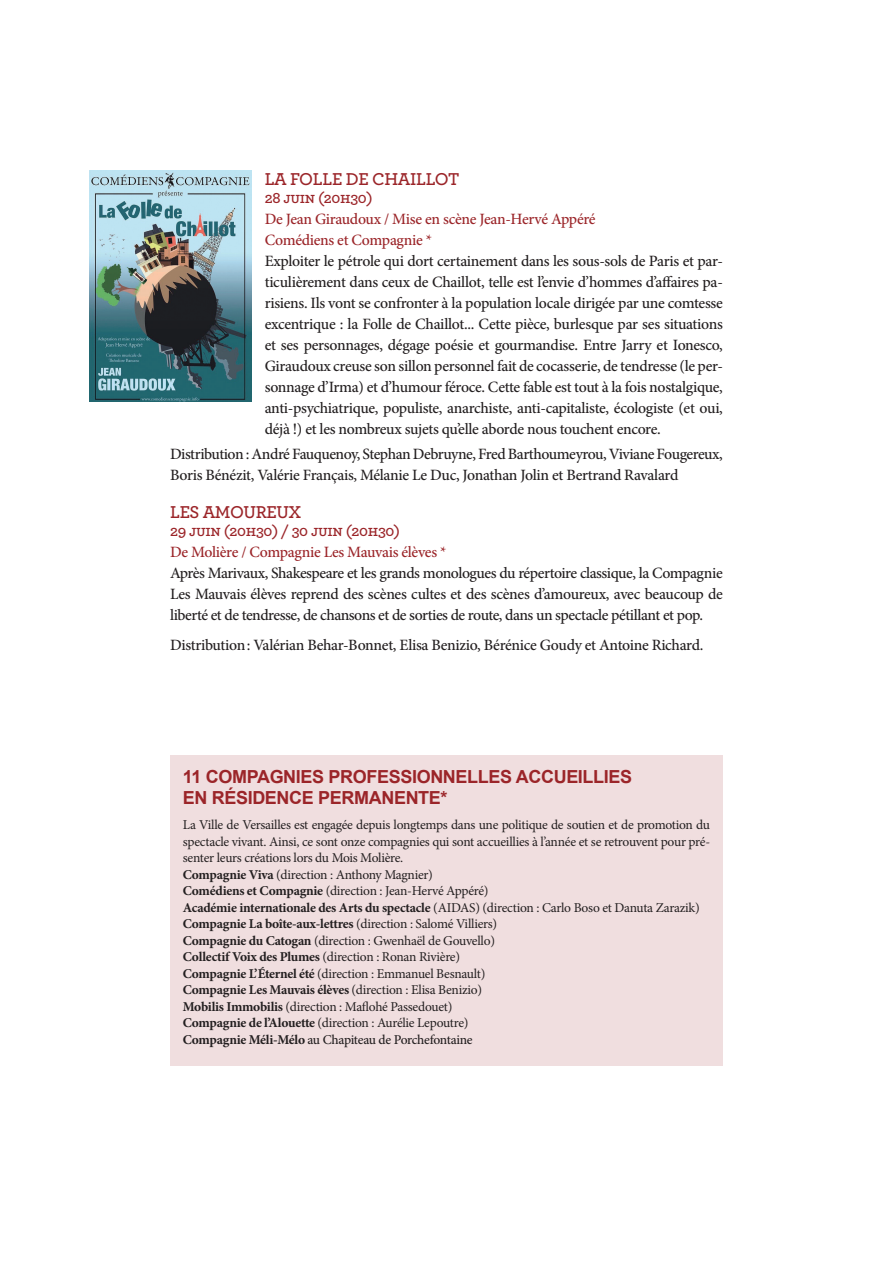
<style>
.page{position:relative;width:893px;height:1263px;background:#fff}
.page>*{position:absolute;margin:0;border:0;box-sizing:border-box;transform-origin:0 0}
.TITRE{font:700 18px/21.6px "Arial";letter-spacing:-.02em;color:#9b2529}
.t1{font:600 18px "Archer";letter-spacing:-.02em;color:#9b2529}
.t2{font:500 15.75px/21px "Minion Pro";letter-spacing:-.025em;color:#231f20;text-align:justify}
.t3{font:500 15.75px/21px "Minion Pro";letter-spacing:-.02em;color:#9b2529}
.t4{font:600 15.75px "Archer";letter-spacing:-.02em;color:#9b2529}
.t5{font:13.5px/16.5px "Minion Pro";letter-spacing:-.02em;color:#231f20;text-align:justify}
.t6{font:700 13.5px "Minion Pro";letter-spacing:-.02em;color:#231f20}
.t7{font:500 13.5px "Minion Pro";letter-spacing:-.03em;color:#231f20}
.s1{font-weight:700}
.s2{font-weight:400}
</style>
<div class="page">
<div style="left:170px;top:755px;width:553px;height:310px;background:#f0dedf"></div>
<img style="left:89px;top:170px;width:163px;height:232px">
<p class="t1" style="left:265px;top:165px;width:196px">LA FOLLE DE CHAILLOT</p>
<p class="t4" style="left:265px;top:185px;width:109px">28 juin (20h30)</p>
<p class="t3" style="left:265px;top:208px;width:332px">De Jean Giraudoux / Mise en scène Jean-Hervé Appéré<br>Comédiens et Compagnie *</p>
<p class="t2" style="left:265px;top:250px;width:460px">Exploiter le pétrole qui dort certainement dans les sous-sols de Paris et par&shy;ticulièrement dans ceux de Chaillot, telle est l’envie d’hommes d’affaires pa&shy;risiens. Ils vont se confronter à la population locale dirigée par une comtesse excentrique : la Folle de Chaillot... Cette pièce, burlesque par ses situations et ses personnages, dégage poésie et gourmandise. Entre Jarry et Ionesco, Giraudoux creuse son sillon personnel fait de cocasserie, de tendresse (le per&shy;sonnage d’Irma) et d’humour féroce. Cette fable est tout à la fois nostalgique, anti-psychiatrique, populiste, anarchiste, anti-capitaliste, écologiste (et oui, déjà !) et les nombreux sujets qu’elle aborde nous touchent encore.</p>
<p class="t2" style="left:170px;top:443px;width:554px">Distribution : André Fauquenoy, Stephan Debruyne, Fred Barthoumeyrou, Viviane Fougereux,<br>Boris Bénézit, Valérie Français, Mélanie Le Duc, Jonathan Jolin et Bertrand Ravalard</p>
<p class="t1" style="left:170px;top:499px;width:133px">LES AMOUREUX</p>
<p class="t4" style="left:170px;top:519px;width:232px">29 juin (20h30) / 30 juin (20h30)</p>
<p class="t3" style="left:170px;top:542px;width:278px">De Molière / Compagnie Les Mauvais élèves *</p>
<p class="t2" style="left:170px;top:563px;width:554px">Après Marivaux, Shakespeare et les grands monologues du répertoire classique, la Compagnie Les Mauvais élèves reprend des scènes cultes et des scènes d’amoureux, avec beaucoup de liberté et de tendresse, de chansons et de sorties de route, dans un spectacle pétillant et pop.</p>
<p class="t2" style="left:170px;top:634px;width:535px">Distribution: Valérian Behar-Bonnet, Elisa Benizio, Bérénice Goudy et Antoine Richard.</p>
<p class="TITRE" style="left:183px;top:766px;width:451px">11 COMPAGNIES PROFESSIONNELLES ACCUEILLIES<br>EN RÉSIDENCE PERMANENTE*</p>
<p class="t5" style="left:183px;top:817px;width:529px">La Ville de Versailles est engagée depuis longtemps dans une politique de soutien et de promotion du spectacle vivant. Ainsi, ce sont onze compagnies qui sont accueillies à l’année et se retrouvent pour pré&shy;senter leurs créations lors du Mois Molière.</p>
<p class="t5" style="left:183px;top:866px;width:252px"><span class="s1">Compagnie Viva</span> (direction : Anthony Magnier)</p>
<p class="t5" style="left:183px;top:883px;width:307px"><span class="s1">Comédiens et Compagnie</span> (direction : Jean-Hervé Appéré)</p>
<p class="t5" style="left:183px;top:899px;width:518px"><span class="s1">Académie internationale des Arts du spectacle</span> (AIDAS) (direction : Carlo Boso et Danuta Zarazik)</p>
<p class="t6" style="left:183px;top:914px;width:316px">Compagnie La boîte-aux-lettres <span class="s2">(direction : Salomé Villiers)</span></p>
<p class="t5" style="left:183px;top:932px;width:314px"><span class="s1">Compagnie du Catogan</span> (direction : Gwenhaël de Gouvello)</p>
<p class="t5" style="left:183px;top:949px;width:279px"><span class="s1">Collectif Voix des Plumes</span> (direction : Ronan Rivière)</p>
<p class="t5" style="left:183px;top:965px;width:304px"><span class="s1">Compagnie L’Éternel été</span> (direction : Emmanuel Besnault)</p>
<p class="t6" style="left:183px;top:980px;width:301px">Compagnie Les Mauvais élèves <span class="s2">(direction : Elisa Benizio)</span></p>
<p class="t5" style="left:183px;top:998px;width:271px"><span class="s1">Mobilis Immobilis</span> (direction : Maflohé Passedouet)</p>
<p class="t5" style="left:183px;top:1015px;width:287px"><span class="s1">Compagnie de l’Alouette</span> (direction : Aurélie Lepoutre)</p>
<p class="t7" style="left:183px;top:1030px;width:291px"><span class="s1">Compagnie Méli-Mélo</span> au Chapiteau de Porchefontaine</p>
</div>
